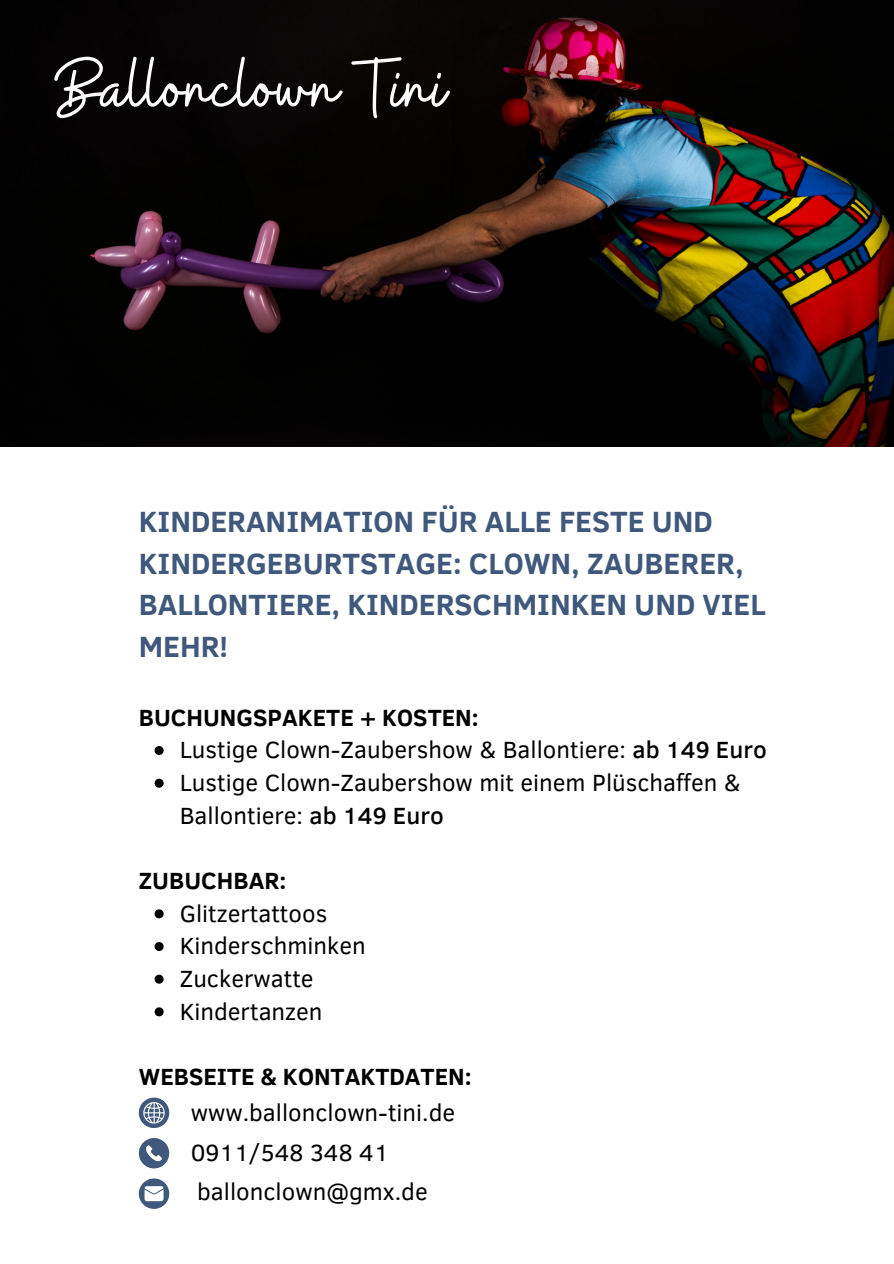
<style>
.page{position:relative;width:894px;height:1264px;background:#fff}
.page>*{position:absolute;margin:0;border:0;box-sizing:border-box;transform-origin:0 0}
.t1{font:85.5px "Buffalo";color:#fff}
.t2{font:700 30px/41.7px "Clear Sans";color:#3f587c}
.t3{font:24px/32.7px "Clear Sans";color:#000}
.t4{font:700 24px "Clear Sans";color:#000}
.s1{font-weight:500}
</style>
<div class="page">
<svg style="left:154px;top:746px;width:9px;height:9px"></svg>
<svg style="left:154px;top:778px;width:9px;height:9px"></svg>
<svg style="left:154px;top:909px;width:9px;height:9px"></svg>
<svg style="left:154px;top:942px;width:9px;height:9px"></svg>
<svg style="left:154px;top:974px;width:9px;height:9px"></svg>
<svg style="left:154px;top:1007px;width:9px;height:9px"></svg>
<svg style="left:139px;top:1097px;width:30px;height:30px"></svg>
<svg style="left:139px;top:1138px;width:30px;height:30px"></svg>
<svg style="left:139px;top:1178px;width:30px;height:30px"></svg>
<img style="left:0;top:0;width:893px;height:446px">
<h1 class="t1" style="left:54px;top:33px;width:393px">Ballonclown Tini</h1>
<p class="t2" style="left:139px;top:499px;width:628px">KINDERANIMATION FÜR ALLE FESTE UND<br>KINDERGEBURTSTAGE: CLOWN, ZAUBERER,<br>BALLONTIERE, KINDERSCHMINKEN UND VIEL<br>MEHR!</p>
<p class="t4" style="left:139px;top:700px;width:341px">BUCHUNGSPAKETE + KOSTEN:</p>
<p class="t3" style="left:180px;top:732px;width:588px">Lustige Clown-Zaubershow &amp; Ballontiere: <span class="s1">ab 149 Euro<br></span>Lustige Clown-Zaubershow mit einem Plüschaffen &amp;<br>Ballontiere: <span class="s1">ab 149 Euro</span></p>
<p class="t4" style="left:139px;top:863px;width:149px">ZUBUCHBAR:</p>
<p class="t3" style="left:180px;top:895px;width:188px">Glitzertattoos<br>Kinderschminken<br>Zuckerwatte<br>Kindertanzen</p>
<p class="t4" style="left:139px;top:1059px;width:334px">WEBSEITE &amp; KONTAKTDATEN:</p>
<p class="t3" style="left:191px;top:1091px;width:266px;line-height:39.5px">www.ballonclown-tini.de<br>0911/548 348 41 ballonclown@gmx.de</p>
</div>
